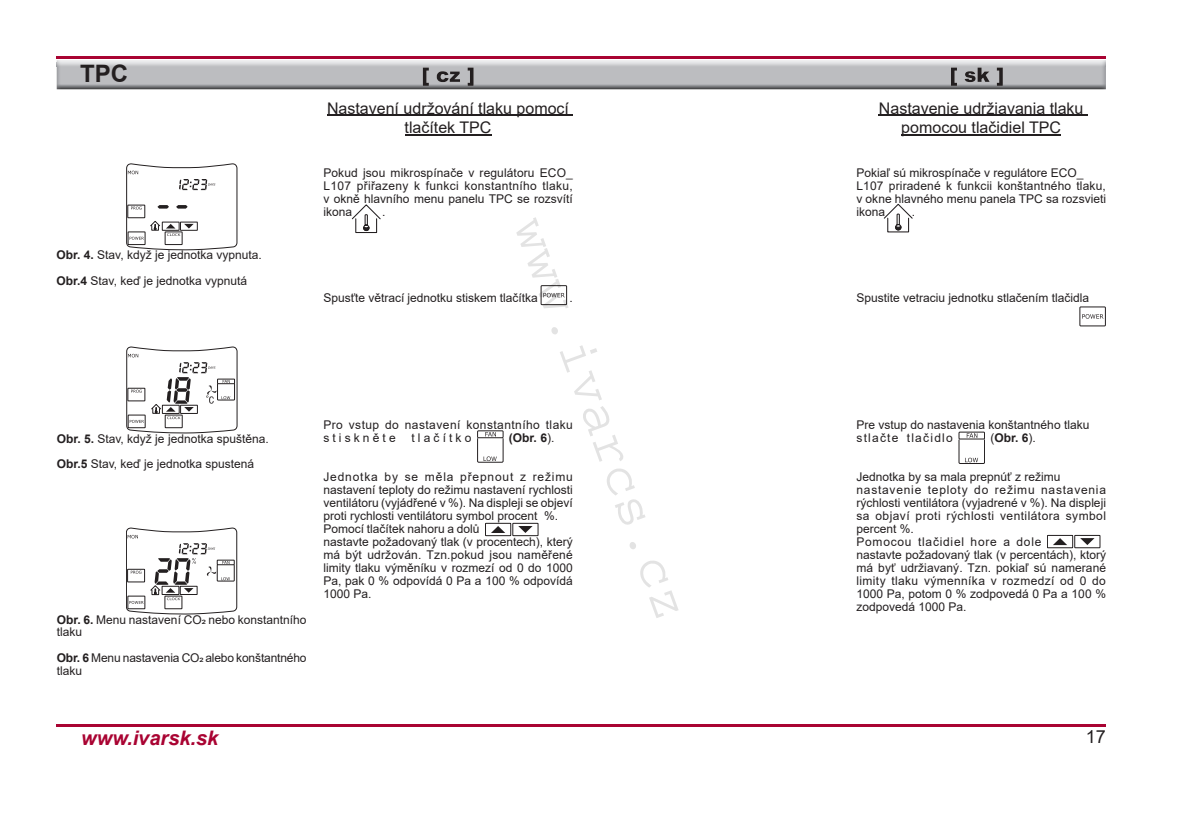
<style>
.page{position:relative;width:1191px;height:840px;background:#fff}
.page>*{position:absolute;margin:0;border:0;box-sizing:border-box;transform-origin:0 0}
.t1{font:54.4px "Courier";color:rgb(0 0 0/.11)}
.t2{font:700 24px "Arial";color:#231f20}
.t3{font:italic 700 20px "Arial";color:#a90332}
.t4{font:18px "Arial";color:#231f20}
.t5{font:16px/19.2px "Arial";color:#231f20;text-align:center}
.t6{font:12px/13px "Arial";color:#231f20}
.t7{font:12px/13px "Arial";letter-spacing:.035em;color:#231f20}
.t8{font:700 12px "Arial";color:#231f20}
.t9{font:12px "Arial";letter-spacing:.26em;color:#231f20}
.s1{font-weight:700}
.s2{font-weight:400}
</style>
<div class="page">
<hr style="left:57px;top:57px;width:1049px;height:2px;background:#a90332">
<hr style="left:57px;top:724px;width:1049px;height:2px;background:#a90332">
<img style="left:57px;top:60px;width:1049px;height:29px">
<img style="left:467px;top:67px;width:6px;height:19px">
<img style="left:423px;top:67px;width:6px;height:19px">
<svg style="left:437px;top:71px;width:23px;height:11px"></svg>
<img style="left:996px;top:67px;width:6px;height:19px">
<img style="left:977px;top:67px;width:12px;height:15px">
<img style="left:951px;top:67px;width:6px;height:19px">
<svg style="left:964px;top:71px;width:11px;height:11px"></svg>
<hr style="left:327px;top:115px;width:246px;height:1px;background:#231f20">
<hr style="left:404px;top:134px;width:87px;height:1px;background:#231f20">
<svg style="left:351px;top:204px;width:30px;height:29px"></svg>
<svg style="left:126px;top:163px;width:111px;height:87px"></svg>
<div style="left:541px;top:285px;width:26px;height:19px;border:1px solid #231f20"></div>
<svg style="left:543px;top:293px;width:22px;height:4px"></svg>
<svg style="left:126px;top:346px;width:111px;height:87px"></svg>
<svg style="left:126px;top:527px;width:111px;height:87px"></svg>
<svg style="left:477px;top:430px;width:26px;height:32px"></svg>
<svg style="left:485px;top:522px;width:53px;height:13px"></svg>
<hr style="left:879px;top:115px;width:209px;height:1px;background:#231f20">
<hr style="left:901px;top:134px;width:160px;height:1px;background:#231f20">
<svg style="left:883px;top:203px;width:30px;height:29px"></svg>
<div style="left:1079px;top:306px;width:26px;height:20px;border:1px solid #231f20"></div>
<svg style="left:1082px;top:314px;width:21px;height:4px"></svg>
<svg style="left:958px;top:431px;width:26px;height:32px"></svg>
<svg style="left:1047px;top:534px;width:53px;height:14px"></svg>
<h2 class="t2" style="left:80px;top:57px;width:49px">TPC</h2>
<p class="t6" style="left:57px;top:242px;width:207px;line-height:26px"><span class="s1">Obr. 4.</span> Stav, když je jednotka vypnuta.<br><span class="s1">Obr.4</span> Stav, keď je jednotka vypnutá</p>
<p class="t6" style="left:57px;top:425px;width:213px;line-height:25px"><span class="s1">Obr. 5.</span> Stav, když je jednotka spuštěna.<br><span class="s1">Obr.5</span> Stav, keď je jednotka spustená</p>
<p class="t6" style="left:57px;top:613px;width:251px;line-height:12px"><span class="s1">Obr. 6.</span> Menu nastavení CO2 nebo konstantního tlaku</p>
<p class="t6" style="left:57px;top:650px;width:251px"><span class="s1">Obr. 6</span> Menu nastavenia CO2 alebo konštantného tlaku</p>
<h3 class="t5" style="left:327px;top:98px;width:243px">Nastavení udržování tlaku pomocí tlačítek TPC</h3>
<p class="t6" style="left:323px;top:166px;width:251px;text-align:justify">Pokud jsou mikrospínače v regulátoru ECO_ L107 přiřazeny k funkci konstantního tlaku, v okně hlavního menu panelu TPC se rozsvítí ikona</p>
<p class="t6" style="left:382px;top:205px;width:5px">.</p>
<h1 class="t1" style="left:557px;top:208px;width:426px;rotate:70deg">www.ivarcs.cz</h1>
<p class="t6" style="left:323px;top:291px;width:216px">Spusťte větrací jednotku stiskem tlačítka</p>
<p class="t6" style="left:569px;top:291px;width:5px">.</p>
<p class="t7" style="left:323px;top:417px;width:251px">Pro vstup do nastavení konstantního tlaku stiskněte</p>
<p class="t9" style="left:411px;top:429px;width:61px">tlačítko</p>
<p class="t8" style="left:509px;top:428px;width:47px">(Obr. 6<span class="s2">).</span></p>
<p class="t6" style="left:323px;top:469px;width:251px">Jednotka by se měla přepnout z režimu nastavení teploty do režimu nastavení rychlosti ventilátoru (vyjádřené v %). Na displeji se objeví proti rychlosti ventilátoru symbol procent %.<br>Pomocí tlačítek nahoru a dolů<br>nastavte požadovaný tlak (v procentech), který má být udržován. Tzn.pokud jsou naměřené limity tlaku výměníku v rozmezí od 0 do 1000<br>Pa, pak 0 % odpovídá 0 Pa a 100 % odpovídá 1000 Pa.</p>
<h3 class="t5" style="left:879px;top:98px;width:206px">Nastavenie udržiavania tlaku pomocou tlačidiel TPC</h3>
<p class="t6" style="left:856px;top:166px;width:251px">Pokiaľ sú mikrospínače v regulátore ECO_ L107 priradené k funkcii konštantného tlaku, v okne hlavného menu panela TPC sa rozsvieti ikona</p>
<p class="t6" style="left:912px;top:205px;width:5px">.</p>
<p class="t6" style="left:856px;top:291px;width:234px">Spustite vetraciu jednotku stlačením tlačidla</p>
<p class="t6" style="left:856px;top:417px;width:234px">Pre vstup do nastavenia konštantného tlaku stlačte tlačidlo</p>
<p class="t8" style="left:990px;top:428px;width:47px"><span class="s2">(</span>Obr. 6<span class="s2">).</span></p>
<p class="t6" style="left:856px;top:469px;width:251px">Jednotka by sa mala prepnúť z režimu nastavenie teploty do režimu nastavenia rýchlosti ventilátora (vyjadrené v %). Na displeji sa objaví proti rýchlosti ventilátora symbol percent %.<br>Pomocou tlačidiel hore a dole<br>nastavte požadovaný tlak (v percentách), ktorý má byť udržiavaný. Tzn. pokiaľ sú namerané limity tlaku výmenníka v rozmedzí od 0 do 1000 Pa, potom 0 % zodpovedá 0 Pa a 100 % zodpovedá 1000 Pa.</p>
<h3 class="t3" style="left:81px;top:723px;width:139px">www.ivarsk.sk</h3>
<h3 class="t4" style="left:1085px;top:724px;width:22px">17</h3>
</div>
